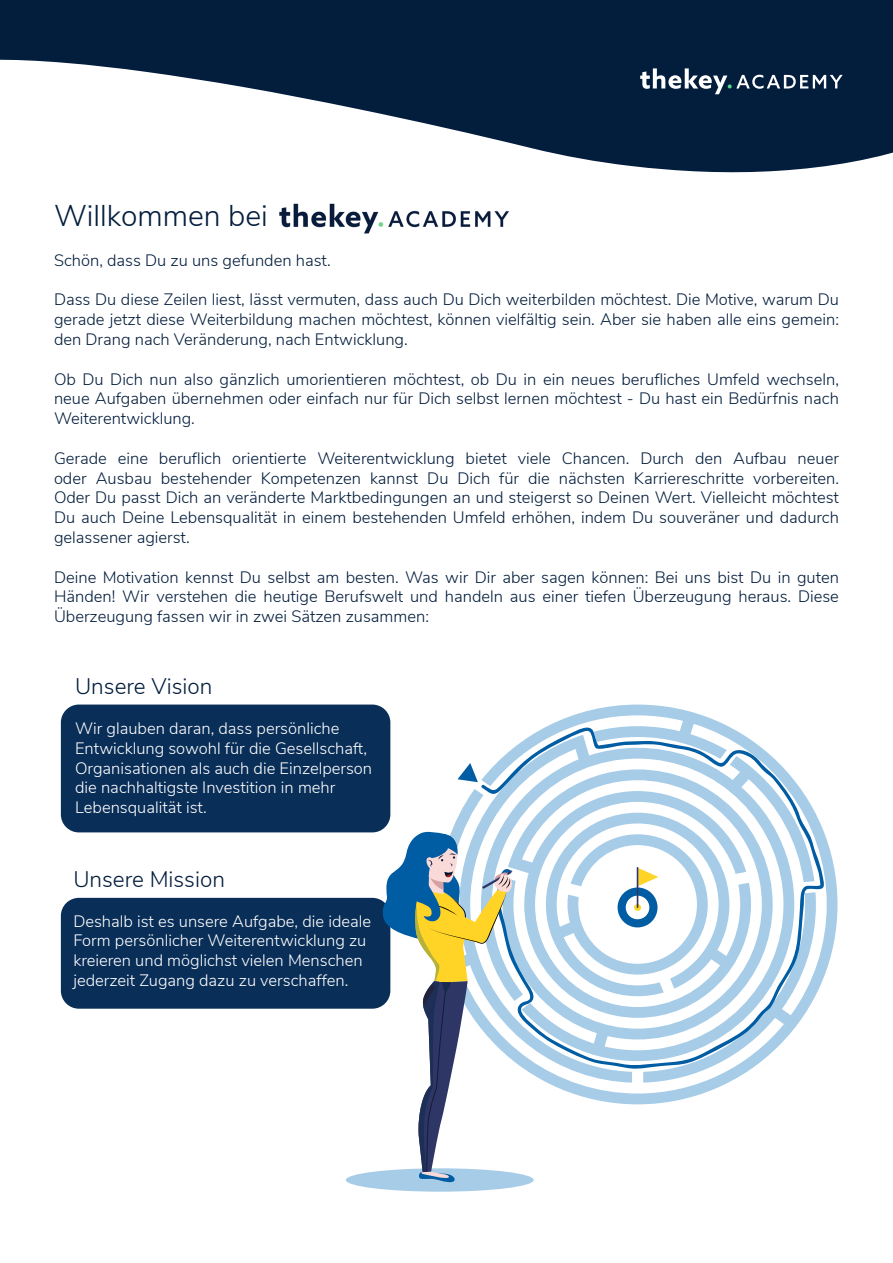
<style>
.page{position:relative;width:893px;height:1263px;background:#fff}
.page>*{position:absolute;margin:0;border:0;box-sizing:border-box;transform-origin:0 0}
.t1{font:300 30px "Nunito Sans";color:#031d3c}
.t2{font:300 22.5px "Nunito Sans";color:#031d3c}
.t3{font:300 16.5px/19.8px "Nunito Sans";color:#031d3c;text-align:justify}
.t4{font:300 16.5px/19.8px "Nunito Sans";color:#fff}
</style>
<div class="page">
<svg style="left:0;top:0;width:893px;height:172px;fill:#031d3c"></svg>
<svg style="left:640px;top:68px;width:203px;height:26px"></svg>
<div style="left:61px;top:704px;width:329px;height:128px;background:#092e58;border-radius:18px"></div>
<div style="left:61px;top:898px;width:329px;height:111px;background:#092e58;border-radius:18px"></div>
<img style="left:279px;top:203px;width:230px;height:31px">
<svg style="left:452px;top:704px;width:385px;height:400px"></svg>
<div style="left:346px;top:1168px;width:188px;height:24px;background:#a6cce8;border-radius:50%"></div>
<svg style="left:457px;top:763px;width:21px;height:19px"></svg>
<svg style="left:480px;top:723px;width:345px;height:346px"></svg>
<svg style="left:382px;top:830px;width:131px;height:353px"></svg>
<h1 class="t1" style="left:54px;top:194px;width:215px">Willkommen bei</h1>
<p class="t3" style="left:54px;top:249px;width:278px">Schön, dass Du zu uns gefunden hast.</p>
<p class="t3" style="left:54px;top:289px;width:786px">Dass Du diese Zeilen liest, lässt vermuten, dass auch Du Dich weiterbilden möchtest. Die Motive, warum Du gerade jetzt diese Weiterbildung machen möchtest, können vielfältig sein. Aber sie haben alle eins gemein: den Drang nach Veränderung, nach Entwicklung.</p>
<p class="t3" style="left:54px;top:368px;width:786px">Ob Du Dich nun also gänzlich umorientieren möchtest, ob Du in ein neues berufliches Umfeld wechseln, neue Aufgaben übernehmen oder einfach nur für Dich selbst lernen möchtest - Du hast ein Bedürfnis nach Weiterentwicklung.</p>
<p class="t3" style="left:54px;top:447px;width:786px">Gerade eine beruflich orientierte Weiterentwicklung bietet viele Chancen. Durch den Aufbau neuer oder Ausbau bestehender Kompetenzen kannst Du Dich für die nächsten Karriereschritte vorbereiten.<br>Oder Du passt Dich an veränderte Marktbedingungen an und steigerst so Deinen Wert. Vielleicht möchtest Du auch Deine Lebensqualität in einem bestehenden Umfeld erhöhen, indem Du souveräner und dadurch gelassener agierst.</p>
<p class="t3" style="left:54px;top:566px;width:786px">Deine Motivation kennst Du selbst am besten. Was wir Dir aber sagen können: Bei uns bist Du in guten Händen! Wir verstehen die heutige Berufswelt und handeln aus einer tiefen Überzeugung heraus. Diese Überzeugung fassen wir in zwei Sätzen zusammen:</p>
<h2 class="t2" style="left:75px;top:670px;width:139px">Unsere Vision</h2>
<p class="t4" style="left:75px;top:717px;width:299px">Wir glauben daran, dass persönliche Entwicklung sowohl für die Gesellschaft, Organisationen als auch die Einzelperson die nachhaltigste Investition in mehr Lebensqualität ist.</p>
<h2 class="t2" style="left:73px;top:863px;width:153px">Unsere Mission</h2>
<p class="t4" style="left:73px;top:910px;width:299px">Deshalb ist es unsere Aufgabe, die ideale Form persönlicher Weiterentwicklung zu kreieren und möglichst vielen Menschen jederzeit Zugang dazu zu verschaffen.</p>
</div>
